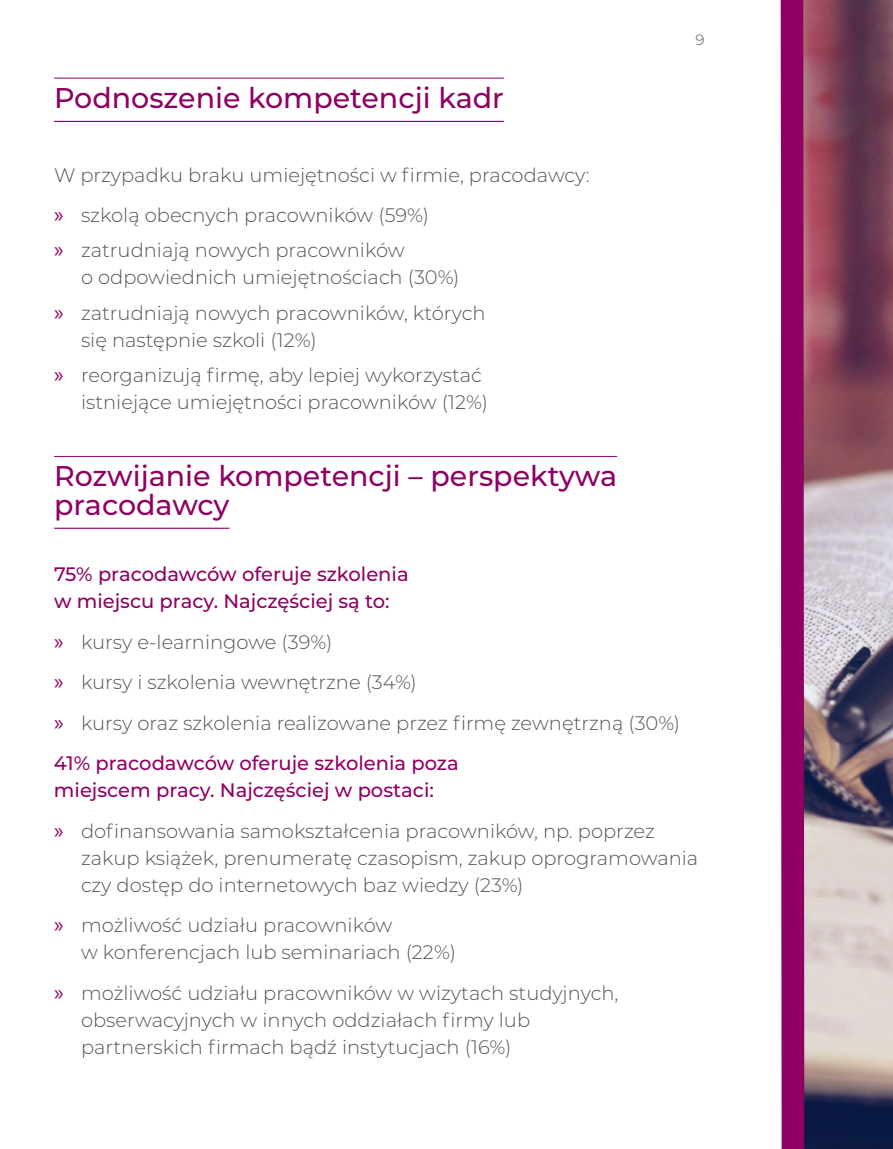
<style>
.page{position:relative;width:893px;height:1149px;background:#fff}
.page>*{position:absolute;margin:0;border:0;box-sizing:border-box;transform-origin:0 0}
.t1{font:500 28.5px/28.5px "Montserrat";color:#8f0063}
.t2{font:300 19.5px/27px "Montserrat";color:#555454}
.t3{font:500 19.5px/27px "Montserrat";color:#8f0063}
.t4{font:15px "Montserrat";color:#7c7c7b}
.s1{font-family:"Myriad Pro";font-weight:400;font-size:22.5px;color:#8f0063}
.s2{font-weight:500;color:#8f0063}
</style>
<div class="page">
<img style="left:816px;top:0;width:77px;height:1148px">
<svg style="left:780px;top:0;width:36px;height:1148px;background:#9f3b7b"></svg>
<hr style="left:54px;top:78px;width:450px;height:1px;background:#8f0063">
<hr style="left:54px;top:121px;width:450px;height:1px;background:#8f0063">
<hr style="left:54px;top:456px;width:563px;height:1px;background:#8f0063">
<hr style="left:54px;top:527px;width:176px;height:1px;background:#8f0063">
<h2 class="t1" style="left:54px;top:82px;width:451px">Podnoszenie kompetencji kadr</h2>
<p class="t2" style="left:54px;top:154px;width:537px;line-height:39.8px">W przypadku braku umiejętności w firmie, pracodawcy: <span class="s1">»</span> szkolą obecnych pracowników (59%)</p>
<p class="t2" style="left:81px;top:236px;width:380px;text-indent:-27px"><span class="s1">»</span> zatrudniają nowych pracowników<br>o odpowiednich umiejętnościach (30%)</p>
<p class="t2" style="left:81px;top:298px;width:406px;text-indent:-27px"><span class="s1">»</span> zatrudniają nowych pracowników, których się następnie szkoli (12%)</p>
<p class="t2" style="left:81px;top:361px;width:409px;text-indent:-27px"><span class="s1">»</span> reorganizują firmę, aby lepiej wykorzystać istniejące umiejętności pracowników (12%)</p>
<h2 class="t1" style="left:54px;top:460px;width:565px">Rozwijanie kompetencji – perspektywa pracodawcy</h2>
<p class="t4" style="left:695px;top:29px;width:11px">9</p>
<p class="t3" style="left:54px;top:559px;width:356px">75% pracodawców oferuje szkolenia w miejscu pracy. Najczęściej są to:</p>
<p class="t2" style="left:54px;top:620px;width:628px;line-height:40.5px"><span class="s1">»</span> kursy e-learningowe (39%)<br><span class="s1">»</span> kursy i szkolenia wewnętrzne (34%)<br><span class="s1">»</span> kursy oraz szkolenia realizowane przez firmę zewnętrzną (30%)<br><span class="s2">41% pracodawców oferuje szkolenia poza</span></p>
<p class="t2" style="left:54px;top:769px;width:602px;line-height:40.5px"><span class="s2">miejscem pracy. Najczęściej w postaci:<br></span><span class="s1">»</span> dofinansowania samokształcenia pracowników, np. poprzez</p>
<p class="t2" style="left:81px;top:843px;width:619px">zakup książek, prenumeratę czasopism, zakup oprogramowania czy dostęp do internetowych baz wiedzy (23%)</p>
<p class="t2" style="left:81px;top:910px;width:376px;text-indent:-27px"><span class="s1">»</span> możliwość udziału pracowników<br>w konferencjach lub seminariach (22%)</p>
<p class="t2" style="left:81px;top:978px;width:539px;text-indent:-27px"><span class="s1">»</span> możliwość udziału pracowników w wizytach studyjnych, obserwacyjnych w innych oddziałach firmy lub partnerskich firmach bądź instytucjach (16%)</p>
</div>
